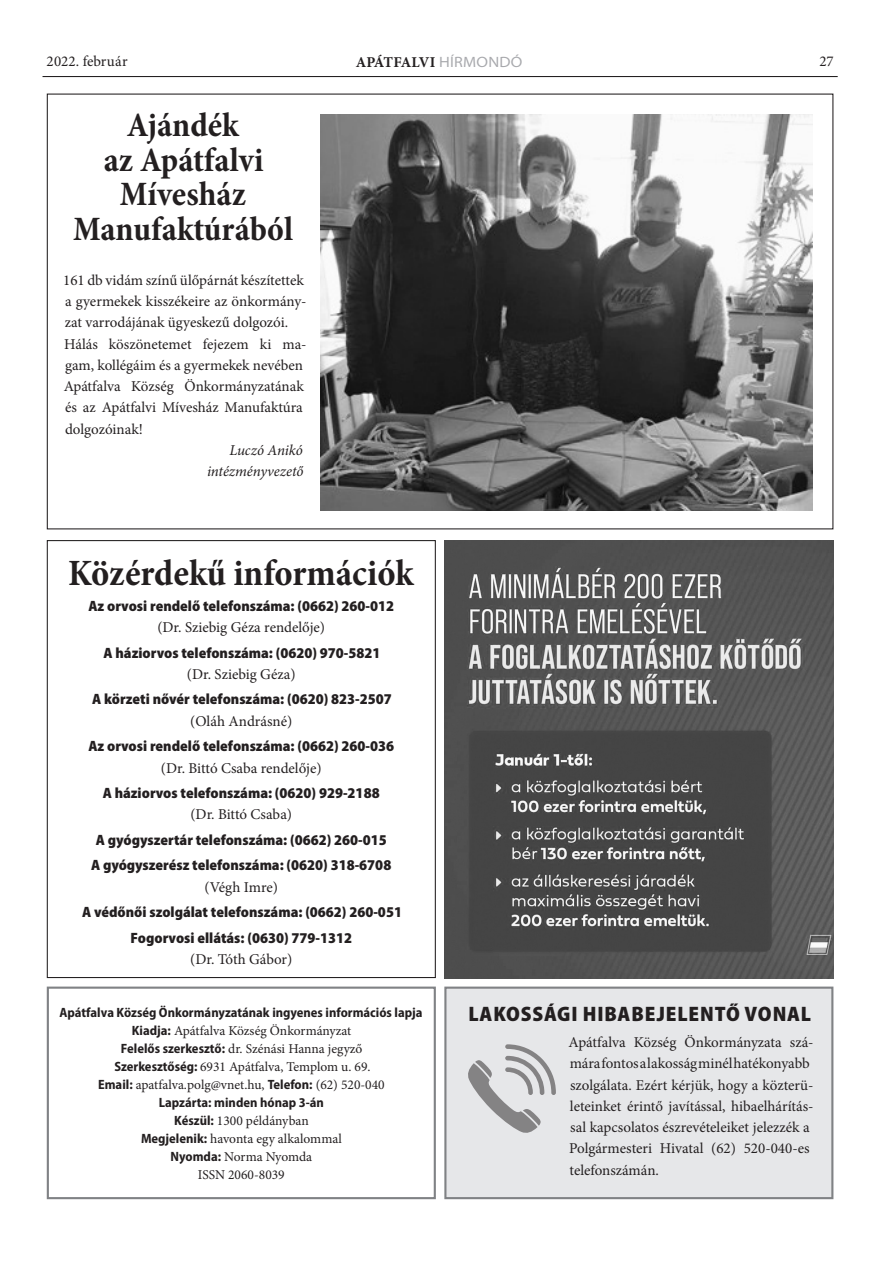
<style>
.page{position:relative;width:893px;height:1263px;background:#fff}
.page>*{position:absolute;margin:0;border:0;box-sizing:border-box;transform-origin:0 0}
.t1{font:700 condensed 37.5px "Minion Pro";color:#231f20}
.cím{font:700 condensed 34.5px/34.5px "Minion Pro";color:#231f20;text-align:center}
.t2{font:900 semi-condensed 21px "Myriad Pro";letter-spacing:.04em;color:#231f20}
.t3{font:15px/21.3px "Minion Pro";color:#231f20}
.t4{font:900 semi-condensed 15px/21.3px "Myriad Pro";color:#231f20;text-align:center}
.aláírás{font:italic 15px/21.3px "Minion Pro";letter-spacing:-.005em;color:#231f20;text-align:right}
.t5{font:700 15px "Minion Pro";letter-spacing:-.025em;color:#231f20}
.t6{font:13.5px "Minion Pro";color:#231f20}
.t7{font:700 semi-condensed 13.5px "Myriad Pro";color:#231f20}
.s1{font-family:"Myriad Pro";font-weight:400;font-stretch:semi-expanded;color:#a8a9ad}
.s2{font-family:"Minion Pro";font-weight:400;font-stretch:normal}
.s3{font-family:"Myriad Pro";font-weight:700;font-stretch:semi-condensed}
</style>
<div class="page">
<hr style="left:43px;top:76px;width:795px;height:1px;background:#231f20">
<div style="left:47px;top:986px;width:389px;height:213px;border:2px solid #808285"></div>
<div style="left:445px;top:988px;width:387px;height:210px;background:#e6e7e9"></div>
<div style="left:444px;top:986px;width:389px;height:213px;border:2px solid #808285"></div>
<svg style="left:468px;top:1044px;width:88px;height:89px"></svg>
<img style="left:320px;top:115px;width:492px;height:395px">
<img style="left:444px;top:540px;width:389px;height:438px">
<p class="t3" style="left:47px;top:51px;width:82px">2022. február</p>
<p class="t5" style="left:356px;top:51px;width:168px">APÁTFALVI <span class="s1">HÍRMONDÓ</span></p>
<p class="t3" style="left:820px;top:51px;width:16px">27</p>
<p class="cím" style="left:73px;top:108px;width:221px">Ajándék<br>az Apátfalvi<br>Mívesház<br>Manufaktúrából</p>
<p class="t3" style="left:63px;top:270px;width:245px">161 db vidám színű ülőpárnát készítettek a gyermekek kisszékeire az önkormány&shy;zat varrodájának ügyeskezű dolgozói.</p>
<p class="t3" style="left:64px;top:333px;width:244px">Hálás köszönetemet fejezem ki ma&shy;gam, kollégáim és a gyermekek nevében<br>Apátfalva Község Önkormányzatának és az Apátfalvi Mívesház Manufaktúra dolgozóinak!</p>
<p class="aláírás" style="left:207px;top:439px;width:98px">Luczó Anikó intézményvezető</p>
<p class="t1" style="left:68px;top:548px;width:347px">Közérdekű információk</p>
<p class="t4" style="left:88px;top:595px;width:307px">Az orvosi rendelő telefonszáma: (0662) 260-012 <span class="s2">(Dr. Sziebig Géza rendelője)</span></p>
<p class="t4" style="left:104px;top:641px;width:278px">A háziorvos telefonszáma: (0620) 970-5821 <span class="s2">(Dr. Sziebig Géza)</span></p>
<p class="t4" style="left:92px;top:688px;width:301px">A körzeti nővér telefonszáma: (0620) 823-2507 <span class="s2">(Oláh Andrásné)</span></p>
<p class="t4" style="left:88px;top:735px;width:307px">Az orvosi rendelő telefonszáma: (0662) 260-036 <span class="s2">(Dr. Bittó Csaba rendelője)</span></p>
<p class="t4" style="left:103px;top:782px;width:278px">A háziorvos telefonszáma: (0620) 929-2188 <span class="s2">(Dr. Bittó Csaba)</span></p>
<p class="t4" style="left:96px;top:828px;width:292px">A gyógyszertár telefonszáma: (0662) 260-015</p>
<p class="t4" style="left:91px;top:854px;width:302px">A gyógyszerész telefonszáma: (0620) 318-6708 <span class="s2">(Végh Imre)</span></p>
<p class="t4" style="left:82px;top:901px;width:321px">A védőnői szolgálat telefonszáma: (0662) 260-051</p>
<p class="t4" style="left:131px;top:926px;width:223px">Fogorvosi ellátás: (0630) 779-1312 <span class="s2">(Dr. Tóth Gábor)</span></p>
<p class="t7" style="left:59px;top:1004px;width:365px">Apátfalva Község Önkormányzatának ingyenes információs lapja</p>
<p class="t6" style="left:132px;top:1021px;width:221px"><span class="s3">Kiadja:</span> Apátfalva Község Önkormányzat</p>
<p class="t6" style="left:121px;top:1039px;width:243px"><span class="s3">Felelős szerkesztő:</span> dr. Szénási Hanna jegyző</p>
<p class="t6" style="left:114px;top:1057px;width:258px"><span class="s3">Szerkesztőség:</span> 6931 Apátfalva, Templom u. 69.</p>
<p class="t6" style="left:98px;top:1075px;width:288px"><span class="s3">Email:</span> apatfalva.polg@vnet.hu, <span class="s3">Telefon:</span> (62) 520-040</p>
<p class="t7" style="left:159px;top:1094px;width:167px">Lapzárta: minden hónap 3-án</p>
<p class="t6" style="left:174px;top:1111px;width:136px"><span class="s3">Készül:</span> 1300 példányban</p>
<p class="t6" style="left:141px;top:1129px;width:202px"><span class="s3">Megjelenik:</span> havonta egy alkalommal</p>
<p class="t6" style="left:171px;top:1147px;width:143px"><span class="s3">Nyomda:</span> Norma Nyomda</p>
<p class="t6" style="left:198px;top:1165px;width:88px">ISSN 2060-8039</p>
<p class="t2" style="left:468px;top:1000px;width:344px">LAKOSSÁGI HIBABEJELENTŐ VONAL</p>
<p class="t3" style="left:569px;top:1031px;width:246px">Apátfalva Község Önkormányzata szá&shy;mára fontos a lakosság minél hatékonyabb szolgálata. Ezért kérjük, hogy a közterü&shy;leteinket érintő javítással, hibaelhárítás&shy;sal kapcsolatos észrevételeiket jelezzék a Polgármesteri Hivatal (62) 520-040-es telefonszámán.</p>
</div>
